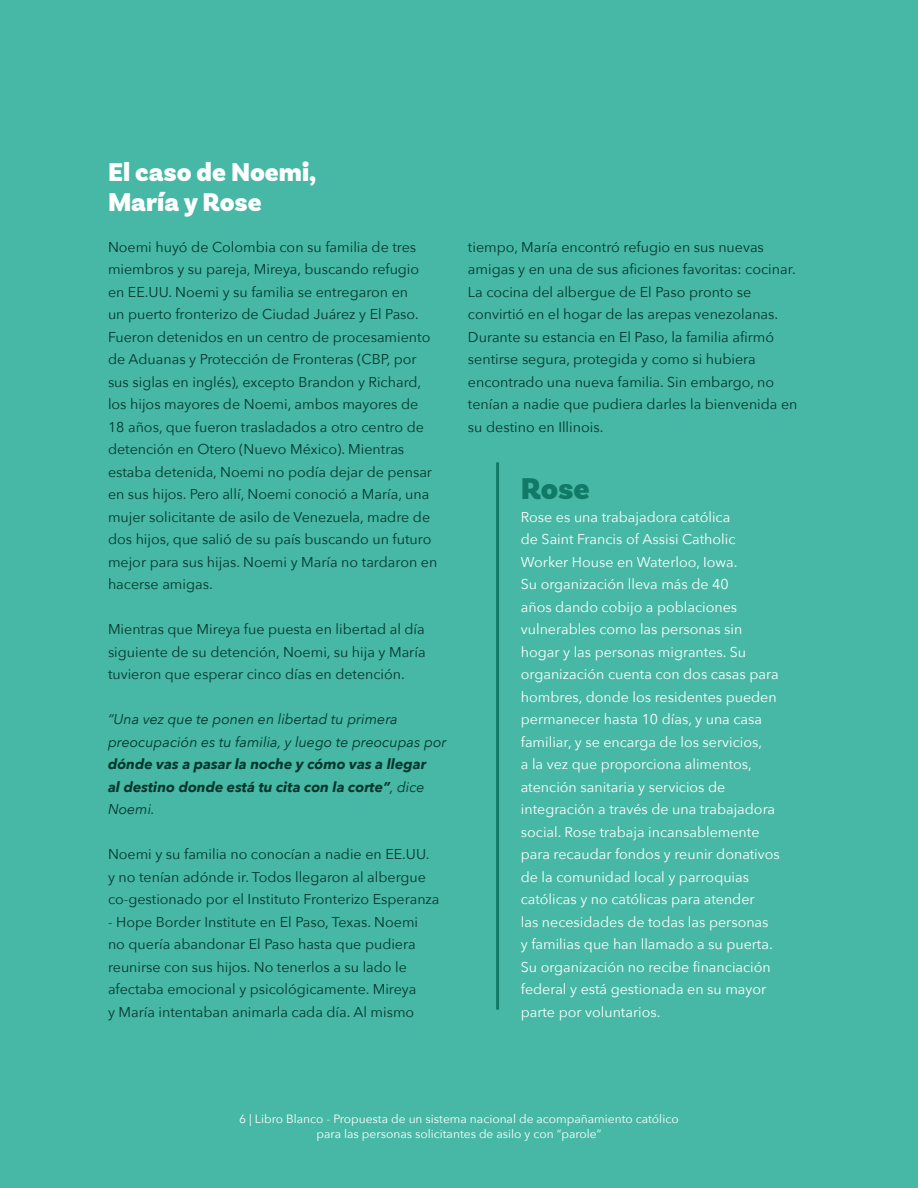
<style>
.page{position:relative;width:918px;height:1188px;background:#46b8a5}
.page>*{position:absolute;margin:0;border:0;box-sizing:border-box;transform-origin:0 0}
.t1{font:900 31.5px "Basic Sans";color:#117a67}
.t2{font:900 27px/30px "Basic Sans";color:#fff}
.t3{font:14.25px/22.5px "Avenir Next";color:#05362d}
.t4{font:14.25px/22.5px "Avenir Next";color:#fff}
.t5{font:italic 700 14.25px/22.5px "Avenir Next";color:#05362d;text-align:justify}
.t6{font:italic 14.25px/22.5px "Avenir Next";color:#05362d}
.t7{font:12px/15px "Avenir Next";color:#fff;text-align:center}
.s1{font-weight:400}
</style>
<div class="page">
<hr style="left:496px;top:462px;width:3px;height:548px;background:#117a67">
<h2 class="t2" style="left:108px;top:157px;width:210px">El caso de Noemi,<br>María y Rose</h2>
<p class="t3" style="left:108px;top:235px;width:331px">Noemi huyó de Colombia con su familia de tres miembros y su pareja, Mireya, buscando refugio en EE.UU. Noemi y su familia se entregaron en<br>un puerto fronterizo de Ciudad Juárez y El Paso.<br>Fueron detenidos en un centro de procesamiento de Aduanas y Protección de Fronteras (CBP, por sus siglas en inglés), excepto Brandon y Richard, los hijos mayores de Noemi, ambos mayores de 18 años, que fueron trasladados a otro centro de detención en Otero (Nuevo México). Mientras estaba detenida, Noemi no podía dejar de pensar en sus hijos. Pero allí, Noemi conoció a María, una mujer solicitante de asilo de Venezuela, madre de dos hijos, que salió de su país buscando un futuro mejor para sus hijas. Noemi y María no tardaron en hacerse amigas.</p>
<p class="t3" style="left:108px;top:618px;width:319px;text-align:justify">Mientras que Mireya fue puesta en libertad al día siguiente de su detención, Noemi, su hija y María tuvieron que esperar cinco días en detención.</p>
<p class="t6" style="left:108px;top:707px;width:340px">“Una vez que te ponen en libertad tu primera preocupación es tu familia, y luego te preocupas por</p>
<p class="t5" style="left:108px;top:753px;width:320px">dónde vas a pasar la noche y cómo vas a llegar al destino donde está tu cita con la corte”<span class="s1">, dice Noemi.</span></p>
<p class="t3" style="left:108px;top:843px;width:333px">Noemi y su familia no conocían a nadie en EE.UU. y no tenían adónde ir. Todos llegaron al albergue co-gestionado por el Instituto Fronterizo Esperanza</p>
<p class="t3" style="left:108px;top:910px;width:312px">- Hope Border Institute en El Paso, Texas. Noemi no quería abandonar El Paso hasta que pudiera reunirse con sus hijos. No tenerlos a su lado le afectaba emocional y psicológicamente. Mireya y María intentaban animarla cada día. Al mismo</p>
<p class="t3" style="left:468px;top:235px;width:331px">tiempo, María encontró refugio en sus nuevas amigas y en una de sus aficiones favoritas: cocinar.<br>La cocina del albergue de El Paso pronto se convirtió en el hogar de las arepas venezolanas.<br>Durante su estancia en El Paso, la familia afirmó sentirse segura, protegida y como si hubiera encontrado una nueva familia. Sin embargo, no tenían a nadie que pudiera darles la bienvenida en su destino en Illinois.</p>
<h1 class="t1" style="left:521px;top:470px;width:71px">Rose</h1>
<p class="t4" style="left:521px;top:505px;width:261px">Rose es una trabajadora católica<br>de Saint Francis of Assisi Catholic Worker House en Waterloo, Iowa.<br>Su organización lleva más de 40<br>años dando cobijo a poblaciones vulnerables como las personas sin hogar y las personas migrantes. Su organización cuenta con dos casas para hombres, donde los residentes pueden permanecer hasta 10 días, y una casa familiar, y se encarga de los servicios,<br>a la vez que proporciona alimentos, atención sanitaria y servicios de integración a través de una trabajadora social. Rose trabaja incansablemente para recaudar fondos y reunir donativos de la comunidad local y parroquias católicas y no católicas para atender<br>las necesidades de todas las personas<br>y familias que han llamado a su puerta.<br>Su organización no recibe financiación federal y está gestionada en su mayor parte por voluntarios.</p>
<p class="t7" style="left:239px;top:1111px;width:441px">6 | Libro Blanco - Propuesta de un sistema nacional de acompañamiento católico para las personas solicitantes de asilo y con “parole”</p>
</div>
